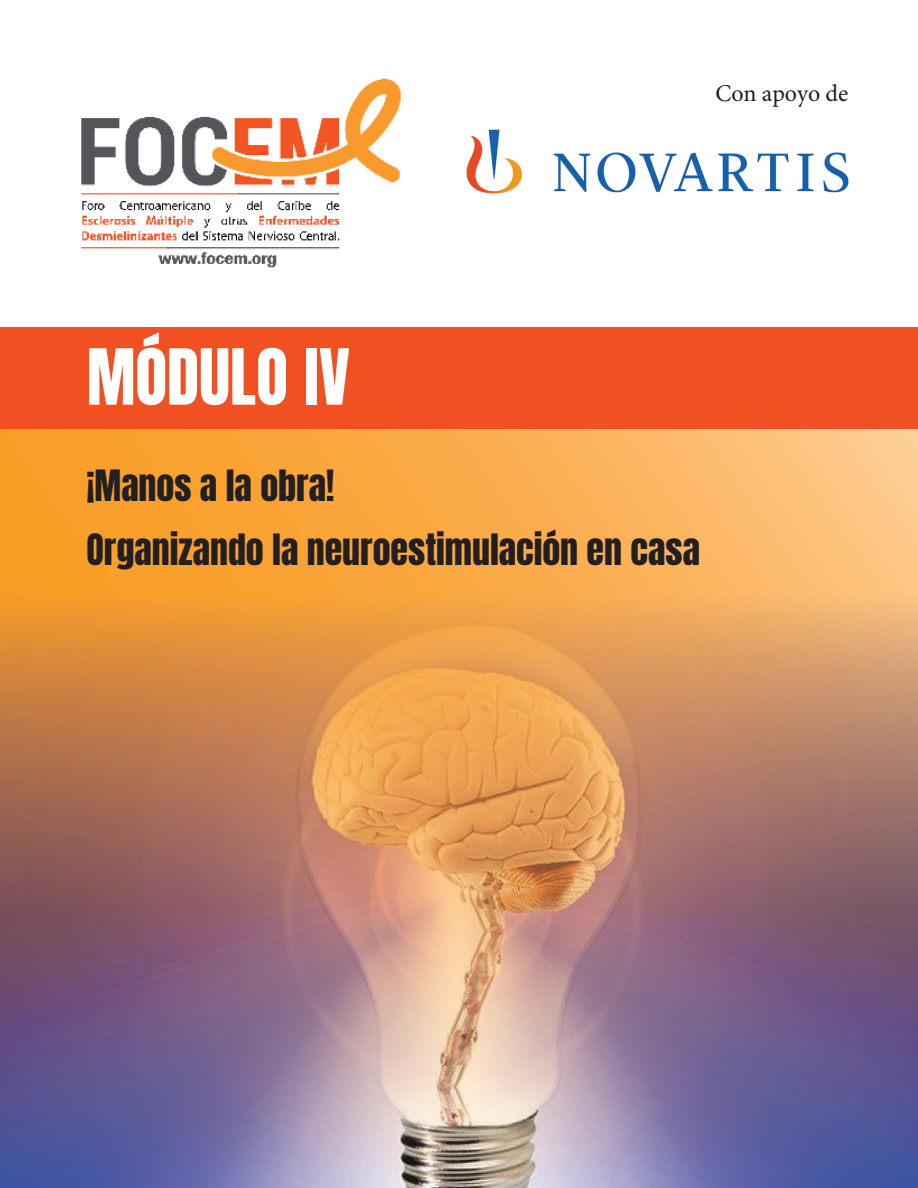
<style>
.page{position:relative;width:918px;height:1188px;background:#fff}
.page>*{position:absolute;margin:0;border:0;box-sizing:border-box;transform-origin:0 0}
.t1{font:65.7px "Anton";letter-spacing:-.005em;color:#fff}
.t2{font:36px/63.4px "Anton";color:#231f20}
.t3{font:24px "Minion Pro";letter-spacing:-.005em;color:#221e1f}
</style>
<div class="page">
<svg style="left:0;top:429px;width:918px;height:165px;background:#faad4c"></svg>
<img style="left:81px;top:78px;width:320px;height:190px">
<div style="left:0;top:327px;width:918px;height:102px;background:#f15122"></div>
<img style="left:466px;top:129px;width:383px;height:65px">
<img style="left:0;top:594px;width:918px;height:594px">
<p class="t3" style="left:715px;top:77px;width:134px">Con apoyo de</p>
<h1 class="t1" style="left:87px;top:344px;width:265px">MÓDULO IV</h1>
<p class="t2" style="left:87px;top:457px;width:615px">¡Manos a la obra!<br>Organizando la neuroestimulación en casa</p>
</div>
